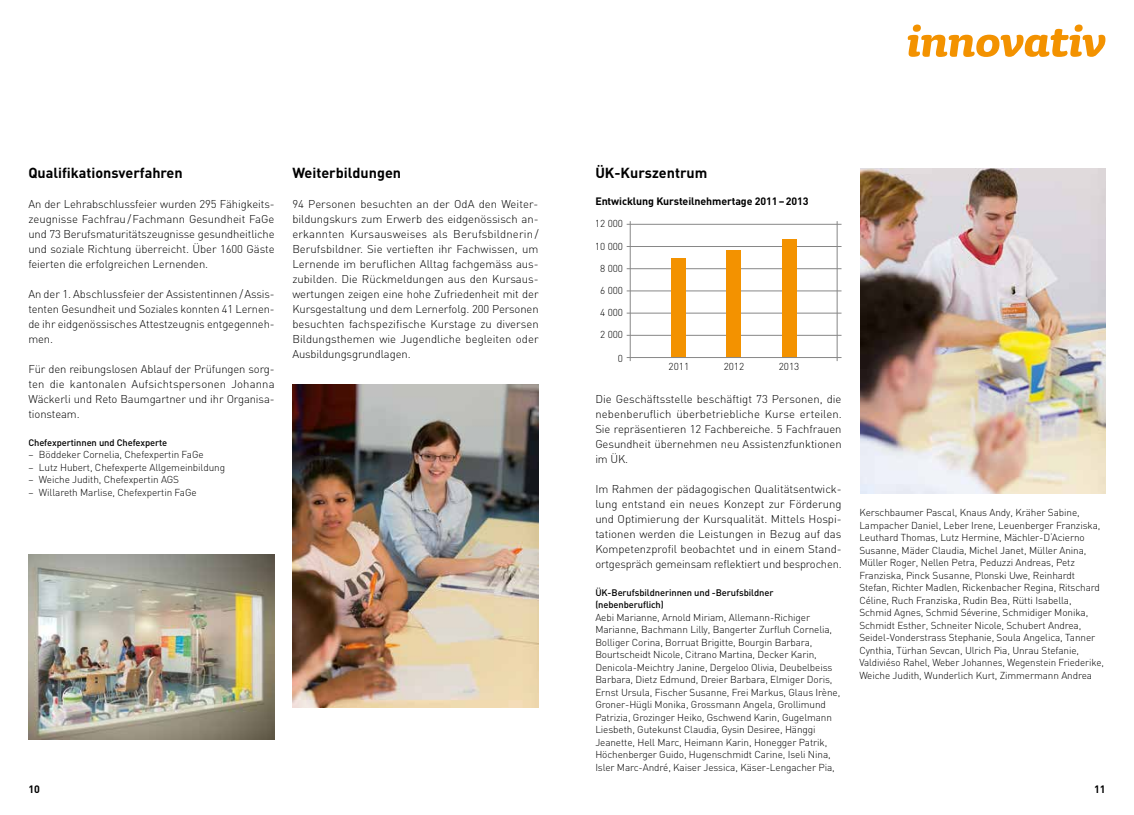
<style>
.page{position:relative;width:1134px;height:815px;background:#fff}
.page>*{position:absolute;margin:0;border:0;box-sizing:border-box;transform-origin:0 0}
.t1{font:italic 700 52.5px "Sauna";color:#f39200}
.t2{font:700 14.38px "DIN";color:#000}
.t3{font:300 11.25px/15px "DIN";letter-spacing:-.01em;color:#000;text-align:justify}
.t4{font:700 10.62px "DIN";letter-spacing:-.01em;color:#000}
.t5{font:300 10px/12.5px "DIN";letter-spacing:-.01em;color:#000}
.t6{font:500 9.38px/11.9px "DIN";letter-spacing:-.01em;color:#000}
</style>
<div class="page">
<hr style="left:630px;top:221px;width:1px;height:140px;background:#878787">
<hr style="left:837px;top:221px;width:1px;height:140px;background:#878787">
<hr style="left:627px;top:335px;width:214px;height:1px;background:#878787">
<hr style="left:627px;top:291px;width:214px;height:1px;background:#878787">
<hr style="left:627px;top:313px;width:214px;height:1px;background:#878787">
<hr style="left:627px;top:268px;width:214px;height:1px;background:#878787">
<hr style="left:627px;top:246px;width:214px;height:1px;background:#878787">
<hr style="left:627px;top:224px;width:214px;height:1px;background:#878787">
<div style="left:782px;top:240px;width:14px;height:118px;background:#f39200"></div>
<div style="left:727px;top:251px;width:14px;height:107px;background:#f39200"></div>
<div style="left:672px;top:259px;width:14px;height:99px;background:#f39200"></div>
<hr style="left:627px;top:357px;width:214px;height:1px;background:#878787">
<img style="left:292px;top:385px;width:247px;height:322px">
<img style="left:28px;top:554px;width:247px;height:185px">
<img style="left:860px;top:168px;width:246px;height:325px">
<h2 class="t2" style="left:28px;top:164px;width:156px">Qualifikationsverfahren</h2>
<p class="t3" style="left:28px;top:197px;width:248px">An der Lehrabschlussfeier wurden 295 Fähigkeits&shy;zeugnisse Fachfrau/Fachmann Gesundheit FaGe und 73 Berufsmaturitätszeugnisse gesundheitliche und soziale Richtung überreicht. Über 1600 Gäste feierten die erfolgreichen Lernenden.</p>
<p class="t3" style="left:28px;top:287px;width:248px;text-align:left">An der 1. Abschlussfeier der Assistentinnen /Assis&shy;tenten Gesundheit und Soziales konnten 41 Lernen&shy;de ihr eidgenössisches Attestzeugnis entgegenneh&shy;men.</p>
<p class="t3" style="left:28px;top:362px;width:248px">Für den reibungslosen Ablauf der Prüfungen sorg&shy;ten die kantonalen Aufsichtspersonen Johanna Wäckerli und Reto Baumgartner und ihr Organisa&shy;tionsteam.</p>
<p class="t6" style="left:28px;top:436px;width:140px">Chefexpertinnen und Chefexperte</p>
<p class="t5" style="left:28px;top:448px;width:177px">– Böddeker Cornelia, Chefexpertin FaGe</p>
<p class="t5" style="left:28px;top:461px;width:198px">– Lutz Hubert, Chefexperte Allgemeinbildung</p>
<p class="t5" style="left:28px;top:473px;width:152px">– Weiche Judith, Chefexpertin AGS</p>
<p class="t5" style="left:28px;top:486px;width:170px">– Willareth Marlise, Chefexpertin FaGe</p>
<h2 class="t2" style="left:292px;top:164px;width:110px">Weiterbildungen</h2>
<p class="t3" style="left:292px;top:197px;width:248px">94 Personen besuchten an der OdA den Weiter&shy;bildungskurs zum Erwerb des eidgenössisch an&shy;erkannten Kursausweises als Berufsbildnerin / Berufsbildner. Sie vertieften ihr Fachwissen, um Lernende im beruflichen Alltag fachgemäss aus&shy;zubilden. Die Rückmeldungen aus den Kursaus&shy;wertungen zeigen eine hohe Zufriedenheit mit der Kursgestaltung und dem Lernerfolg. 200 Personen besuchten fachspezifische Kurstage zu diversen Bildungsthemen wie Jugendliche begleiten oder Ausbildungsgrundlagen.</p>
<h1 class="t1" style="left:907px;top:14px;width:200px">innovativ</h1>
<h2 class="t2" style="left:595px;top:164px;width:114px">ÜK-Kurszentrum</h2>
<p class="t4" style="left:595px;top:194px;width:215px">Entwicklung Kursteilnehmertage 2011–2013</p>
<p class="t5" style="left:595px;top:217px;width:30px">12 000</p>
<p class="t5" style="left:595px;top:240px;width:30px">10 000</p>
<p class="t5" style="left:600px;top:262px;width:25px">8 000</p>
<p class="t5" style="left:600px;top:284px;width:25px">6 000</p>
<p class="t5" style="left:600px;top:306px;width:25px">4 000</p>
<p class="t5" style="left:600px;top:328px;width:25px">2 000</p>
<p class="t5" style="left:618px;top:352px;width:7px">0</p>
<p class="t5" style="left:669px;top:360px;width:22px">2011</p>
<p class="t5" style="left:724px;top:360px;width:22px">2012</p>
<p class="t5" style="left:779px;top:360px;width:22px">2013</p>
<p class="t3" style="left:595px;top:392px;width:248px">Die Geschäftsstelle beschäftigt 73 Personen, die nebenberuflich überbetriebliche Kurse erteilen.<br>Sie repräsentieren 12 Fachbereiche. 5 Fachfrauen Gesundheit übernehmen neu Assistenzfunktionen im ÜK.</p>
<p class="t3" style="left:595px;top:482px;width:248px">Im Rahmen der pädagogischen Qualitätsentwick&shy;lung entstand ein neues Konzept zur Förderung und Optimierung der Kursqualität. Mittels Hospi&shy;tationen werden die Leistungen in Bezug auf das Kompetenzprofil beobachtet und in einem Stand&shy;ortgespräch gemeinsam reflektiert und besprochen.</p>
<p class="t6" style="left:595px;top:586px;width:180px">ÜK-Berufsbildnerinnen und -Berufsbildner (nebenberuflich)</p>
<p class="t5" style="left:595px;top:611px;width:246px">Aebi Marianne, Arnold Miriam, Allemann-Richiger Marianne, Bachmann Lilly, Bangerter Zurfluh Cornelia, Bolliger Corina, Borruat Brigitte, Bourgin Barbara, Bourtscheidt Nicole, Citrano Martina, Decker Karin, Denicola-Meichtry Janine, Dergeloo Olivia, Deubelbeiss Barbara, Dietz Edmund, Dreier Barbara, Elmiger Doris, Ernst Ursula, Fischer Susanne, Frei Markus, Glaus Irène, Groner-Hügli Monika, Grossmann Angela, Grollimund Patrizia, Grozinger Heiko, Gschwend Karin, Gugelmann Liesbeth, Gutekunst Claudia, Gysin Desiree, Hänggi Jeanette, Hell Marc, Heimann Karin, Honegger Patrik, Höchenberger Guido, Hugenschmidt Carine, Iseli Nina, Isler Marc-André, Kaiser Jessica, Käser-Lengacher Pia,</p>
<p class="t5" style="left:859px;top:506px;width:246px">Kerschbaumer Pascal, Knaus Andy, Kräher Sabine, Lampacher Daniel, Leber Irene, Leuenberger Franziska, Leuthard Thomas, Lutz Hermine, Mächler-D‘Acierno Susanne, Mäder Claudia, Michel Janet, Müller Anina, Müller Roger, Nellen Petra, Peduzzi Andreas, Petz Franziska, Pinck Susanne, Plonski Uwe, Reinhardt Stefan, Richter Madlen, Rickenbacher Regina, Ritschard Céline, Ruch Franziska, Rudin Bea, Rütti Isabella, Schmid Agnes, Schmid Séverine, Schmidiger Monika, Schmidt Esther, Schneiter Nicole, Schubert Andrea, Seidel-Vonderstrass Stephanie, Soula Angelica, Tanner Cynthia, Türhan Sevcan, Ulrich Pia, Unrau Stefanie, Valdiviéso Rahel, Weber Johannes, Wegenstein Friederike, Weiche Judith, Wunderlich Kurt, Zimmermann Andrea</p>
<p class="t4" style="left:28px;top:782px;width:13px">10</p>
<p class="t4" style="left:1094px;top:782px;width:13px">11</p>
</div>
